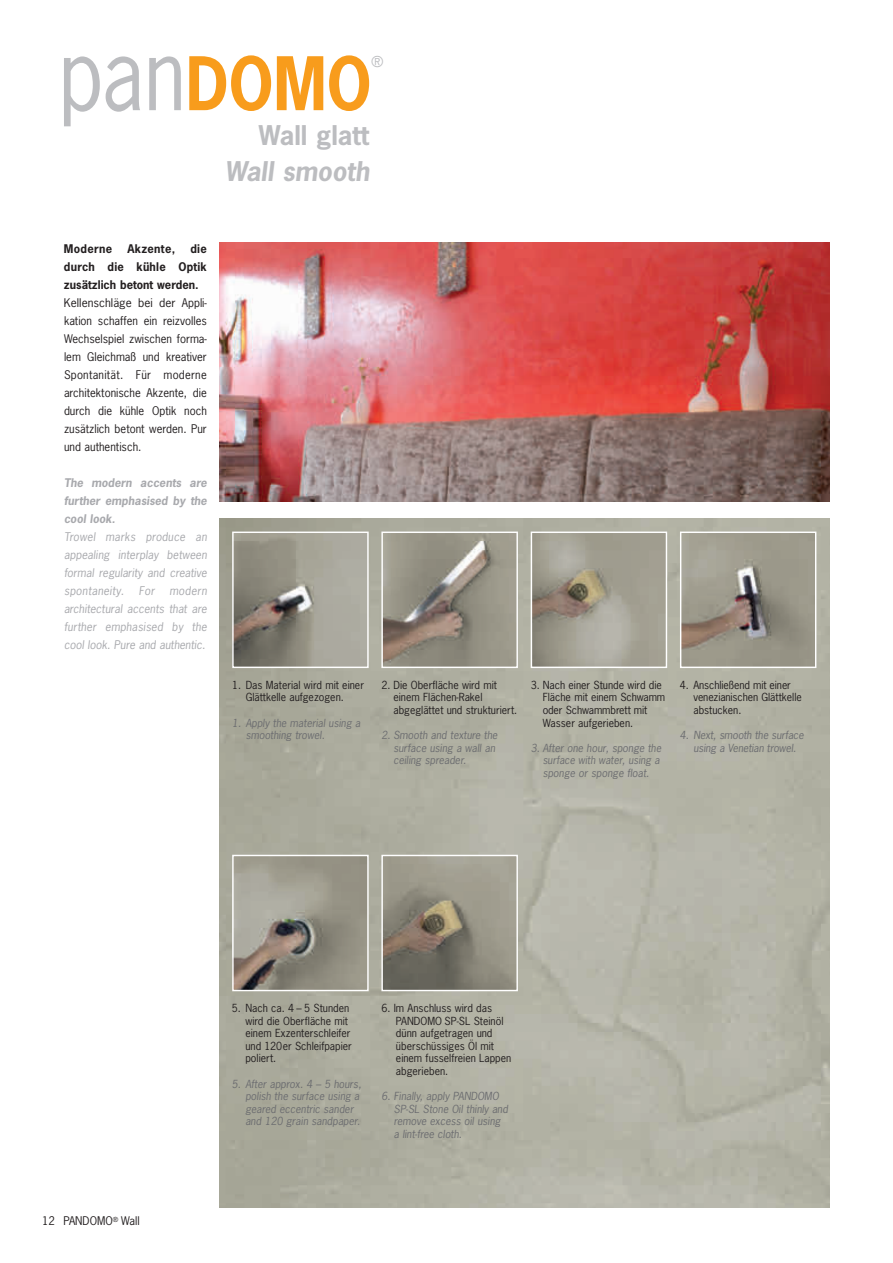
<style>
.page{position:relative;width:893px;height:1263px;background:#fff}
.page>*{position:absolute;margin:0;border:0;box-sizing:border-box;transform-origin:0 0}
.t1{font:700 69.3px "News Gothic";color:#f89c1c;scale:.9 1}
.t2{font:italic 700 25.5px "News Gothic";color:#bcbdc0}
.t3{font:700 25.5px "News Gothic";color:#bcbdc0}
.t4{font:14.1px "News Gothic";color:#bcbdc0}
.t5{font:11.25px/18px "News Gothic";color:#231f20;text-align:justify;scale:1.05 1}
.t6{font:italic 11.25px/18px "News Gothic Std";color:#a8a9ad;text-align:justify}
.t7{font:700 11.25px/18px "News Gothic";letter-spacing:.02em;color:#231f20;text-align:justify}
.t8{font:italic 700 11.25px/18px "News Gothic Std";color:#a8a9ad;text-align:justify}
.t9{font:11.25px "News Gothic";color:#231f20}
.t10{font:10.5px/12.6px "News Gothic";color:#231f20}
.t11{font:italic 10.5px/12.6px "News Gothic";color:#6c6d70}
.s1{font-weight:400;font-size:94.5px;color:#bcbdc0}
</style>
<div class="page">
<img style="left:234px;top:533px;width:133px;height:133px">
<div style="left:232px;top:531px;width:137px;height:137px;border:1px solid #fff"></div>
<img style="left:383px;top:533px;width:133px;height:133px">
<div style="left:381px;top:531px;width:137px;height:137px;border:1px solid #fff"></div>
<img style="left:533px;top:533px;width:132px;height:133px">
<div style="left:531px;top:531px;width:136px;height:137px;border:1px solid #fff"></div>
<img style="left:682px;top:533px;width:132px;height:133px">
<div style="left:680px;top:531px;width:136px;height:137px;border:1px solid #fff"></div>
<img style="left:234px;top:857px;width:133px;height:132px">
<div style="left:232px;top:855px;width:137px;height:136px;border:1px solid #fff"></div>
<img style="left:383px;top:857px;width:133px;height:132px">
<div style="left:381px;top:855px;width:137px;height:136px;border:1px solid #fff"></div>
<img style="left:219px;top:242px;width:610px;height:260px">
<h1 class="t1" style="left:59px;top:38px;width:349px"><span class="s1">pan</span>DOMO</h1>
<h3 class="t4" style="left:372px;top:53px;width:13px">®</h3>
<h2 class="t3" style="left:259px;top:119px;width:112px">Wall glatt</h2>
<h2 class="t2" style="left:225px;top:155px;width:146px">Wall smooth</h2>
<p class="t7" style="left:64px;top:240px;width:144px;text-indent:126px">die durch die kühle Optik zusätzlich betont werden.</p>
<p class="t5" style="left:64px;top:294px;width:138px">Kellenschläge bei der Appli&shy;kation schaffen ein reizvolles Wechselspiel zwischen forma&shy;lem Gleichmaß und kreativer Spontanität. Für moderne architektonische Akzente, die durch die kühle Optik noch zusätzlich betont werden. Pur und authentisch.</p>
<p class="t8" style="left:64px;top:474px;width:144px">The modern accents are further emphasised by the cool look.</p>
<p class="t6" style="left:64px;top:528px;width:144px">Trowel marks produce an appealing interplay between formal regularity and creative spontaneity.</p>
<p class="t7" style="left:64px;top:240px;width:50px">Moderne</p>
<p class="t7" style="left:127px;top:240px;width:49px">Akzente,</p>
<p class="t6" style="left:64px;top:582px;width:144px;text-indent:105px">modern architectural accents that are further emphasised by the cool look. Pure and authentic.</p>
<p class="t6" style="left:139px;top:582px;width:18px">For</p>
<p class="t10" style="left:246px;top:678px;width:120px;text-indent:-14px">1. Das Material wird mit einer<br>Glättkelle aufgezogen.</p>
<p class="t11" style="left:246px;top:716px;width:116px;text-indent:-14px">1. Apply the material using a smoothing trowel.</p>
<p class="t10" style="left:393px;top:678px;width:125px;text-indent:-12px">2. Die Oberfläche wird mit einem Flächen-Rakel abgeglättet und strukturiert.</p>
<p class="t11" style="left:393px;top:729px;width:106px;text-indent:-12px">2. Smooth and texture the surface using a wall an ceiling spreader.</p>
<p class="t10" style="left:543px;top:678px;width:124px;text-indent:-12px">3. Nach einer Stunde wird die<br>Fläche mit einem Schwamm oder Schwammbrett mit<br>Wasser aufgerieben.</p>
<p class="t11" style="left:543px;top:741px;width:120px;text-indent:-12px">3. After one hour, sponge the surface with water, using a sponge or sponge float.</p>
<p class="t10" style="left:693px;top:678px;width:110px;text-indent:-14px">4. Anschließend mit einer venezianischen Glättkelle abstucken.</p>
<p class="t11" style="left:680px;top:729px;width:125px;text-align:center">4. Next, smooth the surface using a Venetian trowel.</p>
<p class="t9" style="left:42px;top:1214px;width:14px">12</p>
<p class="t9" style="left:63px;top:1214px;width:78px">PANDOMO<sup>®</sup> Wall</p>
<p class="t10" style="left:245px;top:1002px;width:108px;text-indent:-14px">5. Nach ca. 4 – 5 Stunden wird die Oberfläche mit einem Exzenterschleifer und 120er Schleifpapier poliert.</p>
<p class="t11" style="left:245px;top:1077px;width:117px;text-indent:-14px">5. After approx. 4 – 5 hours, polish the surface using a geared eccentric sander and 120 grain sandpaper.</p>
<p class="t10" style="left:396px;top:1002px;width:117px;text-indent:-15px">6. Im Anschluss wird das<br>PANDOMO SP-SL Steinöl dünn aufgetragen und überschüssiges Öl mit einem fusselfreien Lappen abgerieben.</p>
<p class="t11" style="left:394px;top:1090px;width:116px;text-indent:-12px">6. Finally, apply PANDOMO<br>SP-SL Stone Oil thinly and remove excess oil using a lint-free cloth.</p>
</div>
